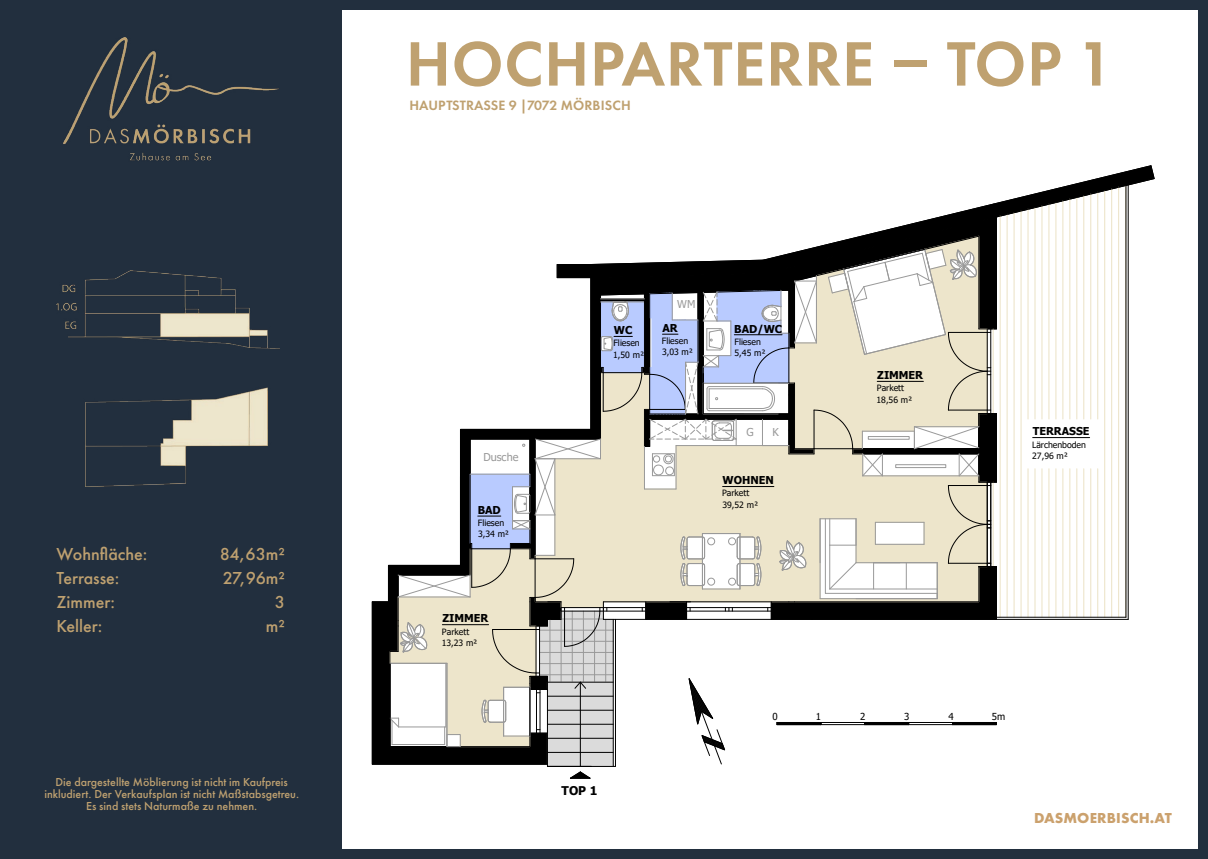
<style>
.page{position:relative;width:1208px;height:859px;background:#fff}
.page>*{position:absolute;margin:0;border:0;box-sizing:border-box;transform-origin:0 0}
.t1{font:600 65px "Futura PT";letter-spacing:.01em;color:#bfa170}
.t2{font:500 18px/24px "Futura PT";color:#bfa170}
.t3{font:700 15px "Futura PT";letter-spacing:.01em;color:#cba16d}
.t4{font:600 14px "Futura PT";letter-spacing:.01em;color:#bfa170}
.t5{font:700 12.1px "Tahoma";color:#000}
.t6{font:500 12px/12px "Futura PT";color:#bfa170;text-align:center}
.t7{font:700 10.9px "Tahoma";color:#000}
.t8{font:10.9px "Tahoma";color:#999}
.t9{font:9.7px "Tahoma";color:#000}
.t10{font:8.7px/11.4px "Tahoma";color:#000}
</style>
<div class="page">
<div style="left:0;top:0;width:342px;height:859px;background:#222f3e"></div>
<img style="left:56px;top:270px;width:224px;height:217px">
<img style="left:64px;top:38px;width:214px;height:123px">
<svg style="left:372px;top:165px;width:782px;height:614px"></svg>
<div style="left:0;top:0;width:1208px;height:859px;border:10px solid #222f3e"></div>
<div style="left:383px;top:252px;width:130px;height:110px;background:#fff"></div>
<h2 class="t2" style="left:56px;top:542px;width:92px">Wohnfläche:<br>Terrasse:<br>Zimmer:<br>Keller:</h2>
<h2 class="t2" style="left:220px;top:542px;width:67px;text-align:right">84,63m²<br>27,96m²<br>3<br>m²</h2>
<p class="t6" style="left:44px;top:776px;width:256px">Die dargestellte Möblierung ist nicht im Kaufpreis inkludiert. Der Verkaufsplan ist nicht Maßstabsgetreu.<br>Es sind stets Naturmaße zu nehmen.</p>
<h1 class="t1" style="left:406px;top:23px;width:710px">HOCHPARTERRE – TOP 1</h1>
<p class="t4" style="left:409px;top:96px;width:223px">HAUPTSTRASSE 9 |7072 MÖRBISCH</p>
<p class="t8" style="left:483px;top:450px;width:36px">Dusche</p>
<p class="t7" style="left:478px;top:502px;width:25px">BAD</p>
<p class="t10" style="left:478px;top:518px;width:33px">Fliesen<br>3,34 m²</p>
<p class="t7" style="left:442px;top:611px;width:47px">ZIMMER</p>
<p class="t10" style="left:442px;top:626px;width:37px">Parkett<br>13,23 m²</p>
<p class="t7" style="left:614px;top:323px;width:20px">WC</p>
<p class="t10" style="left:613px;top:338px;width:33px">Fliesen<br>1,50 m²</p>
<p class="t8" style="left:677px;top:297px;width:20px">WM</p>
<p class="t7" style="left:662px;top:320px;width:17px">AR</p>
<p class="t10" style="left:662px;top:336px;width:33px">Fliesen<br>3,03 m²</p>
<p class="t7" style="left:734px;top:321px;width:49px">BAD/WC</p>
<p class="t10" style="left:734px;top:336px;width:33px">Fliesen<br>5,45 m²</p>
<p class="t8" style="left:746px;top:425px;width:9px">G</p>
<p class="t8" style="left:772px;top:425px;width:8px">K</p>
<p class="t7" style="left:722px;top:473px;width:53px">WOHNEN</p>
<p class="t10" style="left:722px;top:488px;width:38px">Parkett<br>39,52 m²</p>
<p class="t7" style="left:877px;top:367px;width:47px">ZIMMER</p>
<p class="t10" style="left:876px;top:383px;width:37px">Parkett<br>18,56 m²</p>
<p class="t7" style="left:1032px;top:424px;width:58px">TERRASSE</p>
<p class="t10" style="left:1032px;top:439px;width:56px">Lärchenboden<br>27,96 m²</p>
<p class="t5" style="left:561px;top:782px;width:37px">TOP 1</p>
<p class="t9" style="left:772px;top:710px;width:7px">0</p>
<p class="t9" style="left:816px;top:710px;width:7px">1</p>
<p class="t9" style="left:860px;top:710px;width:7px">2</p>
<p class="t9" style="left:904px;top:710px;width:7px">3</p>
<p class="t9" style="left:948px;top:710px;width:7px">4</p>
<p class="t9" style="left:992px;top:710px;width:15px">5m</p>
<p class="t3" style="left:1034px;top:808px;width:139px">DASMOERBISCH.AT</p>
</div>
